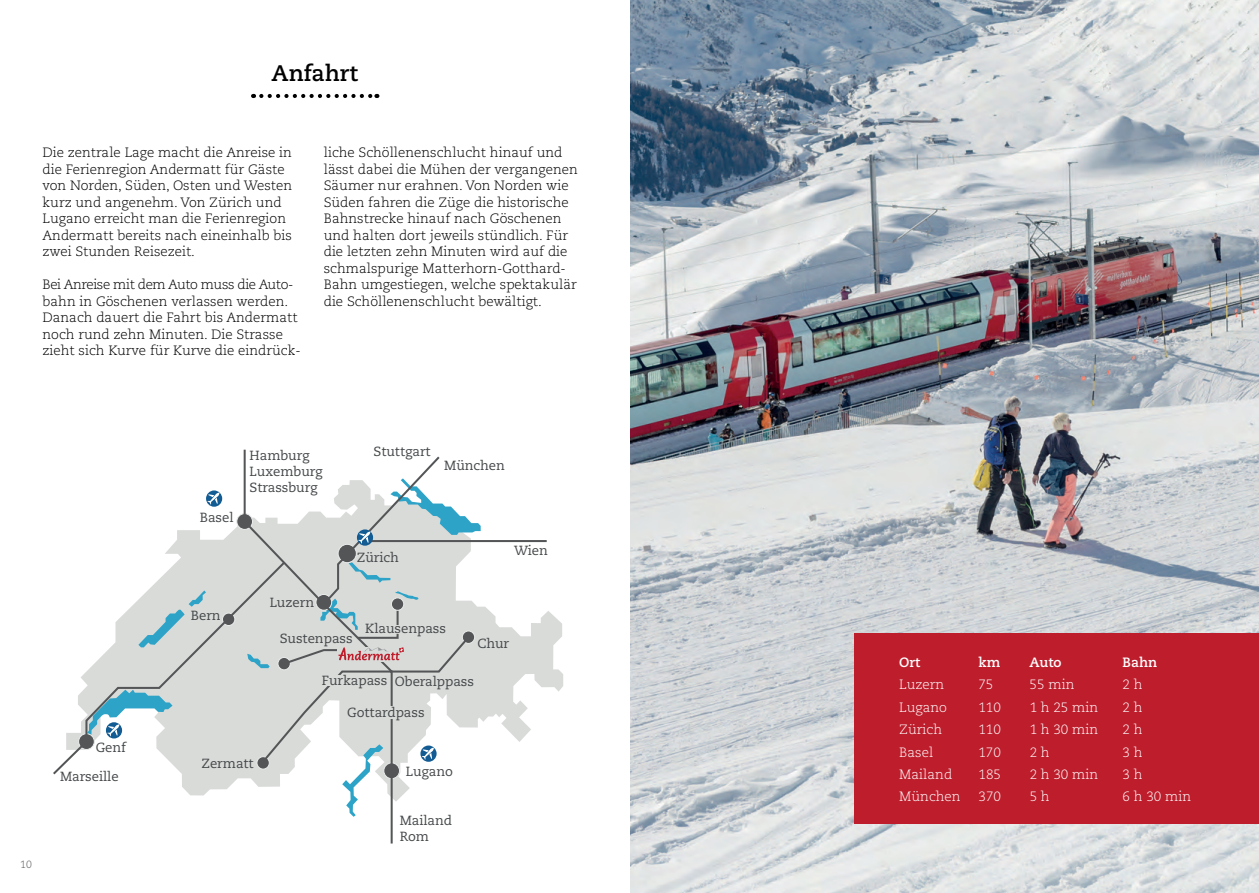
<style>
.page{position:relative;width:1259px;height:893px;background:#fff}
.page>*{position:absolute;margin:0;border:0;box-sizing:border-box;transform-origin:0 0}
.t1{font:700 22.5px "Caecilia LT Std";color:#000}
.t2{font:300 13.5px/16.5px "Caecilia LT Std";color:#000}
.t3{font:300 13.5px "Caecilia LT Pro 45";color:#fff}
.t4{font:700 13.5px "Caecilia LT Pro 75";color:#fff}
.t5{font:13.2px/15.9px "Caecilia LT Std";letter-spacing:-.005em;color:#444749}
.t6{font:300 10.5px "Caecilia LT Pro 45";color:#575757}
</style>
<div class="page">
<img style="left:630px;top:0;width:629px;height:893px">
<svg style="left:165px;top:493px;width:398px;height:303px"></svg>
<div style="left:237px;top:514px;width:15px;height:15px;background:#535557;border-radius:50%"></div>
<div style="left:236px;top:513px;width:17px;height:17px;border:1px solid #e9ecea;border-radius:50%"></div>
<hr style="left:360px;top:540px;width:187px;height:2px;background:#535557">
<svg style="left:53px;top:560px;width:190px;height:217px"></svg>
<svg style="left:206px;top:490px;width:16px;height:17px"></svg>
<svg style="left:207px;top:492px;width:13px;height:13px"></svg>
<div style="left:106px;top:722px;width:16px;height:16px;background:#125b93;border-radius:50%"></div>
<svg style="left:86px;top:690px;width:86px;height:47px"></svg>
<svg style="left:243px;top:449px;width:238px;height:395px"></svg>
<div style="left:325px;top:676px;width:17px;height:10px;background:#d9dbd9"></div>
<div style="left:855px;top:634px;width:404px;height:190px;background:#be1d2c"></div>
<svg style="left:261px;top:94px;width:116px;height:4px"></svg>
<h1 class="t1" style="left:272px;top:60px;width:88px">Anfahrt</h1>
<p class="t2" style="left:43px;top:145px;width:251px">Die zentrale Lage macht die Anreise in die Ferienregion Andermatt für Gäste von Norden, Süden, Osten und Westen kurz und angenehm. Von Zürich und Lugano erreicht man die Ferienregion Andermatt bereits nach eineinhalb bis zwei Stunden Reisezeit.</p>
<p class="t2" style="left:43px;top:277px;width:260px">Bei Anreise mit dem Auto muss die Auto&shy;bahn in Göschenen verlassen werden.<br>Danach dauert die Fahrt bis Andermatt noch rund zehn Minuten. Die Strasse zieht sich Kurve für Kurve die eindrück-</p>
<p class="t2" style="left:324px;top:145px;width:255px">liche Schöllenenschlucht hinauf und lässt dabei die Mühen der vergangenen Säumer nur erahnen. Von Norden wie Süden fahren die Züge die historische Bahnstrecke hinauf nach Göschenen und halten dort jeweils stündlich. Für die letzten zehn Minuten wird auf die schmalspurige Matterhorn-Gotthard-Bahn umgestiegen, welche spektakulär die Schöllenenschlucht bewältigt.</p>
<p class="t5" style="left:60px;top:734px;width:68px;line-height:28.3px;text-indent:36px">Genf<br>Marseille</p>
<p class="t6" style="left:20px;top:858px;width:13px">10</p>
<p class="t5" style="left:200px;top:509px;width:35px">Basel</p>
<p class="t5" style="left:191px;top:608px;width:31px">Bern</p>
<p class="t5" style="left:250px;top:448px;width:74px">Hamburg<br>Luxemburg<br>Strassburg</p>
<p class="t5" style="left:270px;top:594px;width:46px">Luzern</p>
<p class="t5" style="left:373px;top:443px;width:59px">Stuttgart</p>
<p class="t5" style="left:444px;top:458px;width:62px">München</p>
<p class="t5" style="left:357px;top:550px;width:44px">Zürich</p>
<p class="t5" style="left:514px;top:543px;width:35px">Wien</p>
<p class="t5" style="left:365px;top:621px;width:82px">Klausenpass</p>
<p class="t5" style="left:322px;top:673px;width:67px">Furkapass</p>
<p class="t5" style="left:280px;top:631px;width:74px">Sustenpass</p>
<p class="t5" style="left:477px;top:636px;width:33px">Chur</p>
<p class="t5" style="left:395px;top:674px;width:81px">Oberalppass</p>
<p class="t5" style="left:347px;top:705px;width:79px">Gottardpass</p>
<p class="t5" style="left:201px;top:755px;width:54px">Zermatt</p>
<p class="t5" style="left:406px;top:763px;width:49px">Lugano</p>
<p class="t5" style="left:400px;top:812px;width:54px">Mailand<br>Rom</p>
<p class="t4" style="left:899px;top:653px;width:22px">Ort</p>
<p class="t4" style="left:978px;top:653px;width:23px">km</p>
<p class="t4" style="left:1029px;top:653px;width:33px">Auto</p>
<p class="t4" style="left:1122px;top:653px;width:36px">Bahn</p>
<p class="t3" style="left:899px;top:676px;width:47px">Luzern</p>
<p class="t3" style="left:978px;top:676px;width:17px">75</p>
<p class="t3" style="left:1029px;top:676px;width:46px">55 min</p>
<p class="t3" style="left:1122px;top:676px;width:22px">2 h</p>
<p class="t3" style="left:899px;top:698px;width:49px">Lugano</p>
<p class="t3" style="left:978px;top:698px;width:24px">110</p>
<p class="t3" style="left:1029px;top:698px;width:70px">1 h 25 min</p>
<p class="t3" style="left:1122px;top:698px;width:22px">2 h</p>
<p class="t3" style="left:899px;top:721px;width:44px">Zürich</p>
<p class="t3" style="left:978px;top:721px;width:24px">110</p>
<p class="t3" style="left:1029px;top:721px;width:70px">1 h 30 min</p>
<p class="t3" style="left:1122px;top:721px;width:22px">2 h</p>
<p class="t3" style="left:899px;top:743px;width:36px">Basel</p>
<p class="t3" style="left:978px;top:743px;width:24px">170</p>
<p class="t3" style="left:1029px;top:743px;width:22px">2 h</p>
<p class="t3" style="left:1122px;top:743px;width:22px">3 h</p>
<p class="t3" style="left:899px;top:765px;width:55px">Mailand</p>
<p class="t3" style="left:978px;top:765px;width:24px">185</p>
<p class="t3" style="left:1029px;top:765px;width:70px">2 h 30 min</p>
<p class="t3" style="left:1122px;top:765px;width:22px">3 h</p>
<p class="t3" style="left:899px;top:788px;width:63px">München</p>
<p class="t3" style="left:978px;top:788px;width:24px">370</p>
<p class="t3" style="left:1029px;top:788px;width:22px">5 h</p>
<p class="t3" style="left:1122px;top:788px;width:70px">6 h 30 min</p>
</div>
